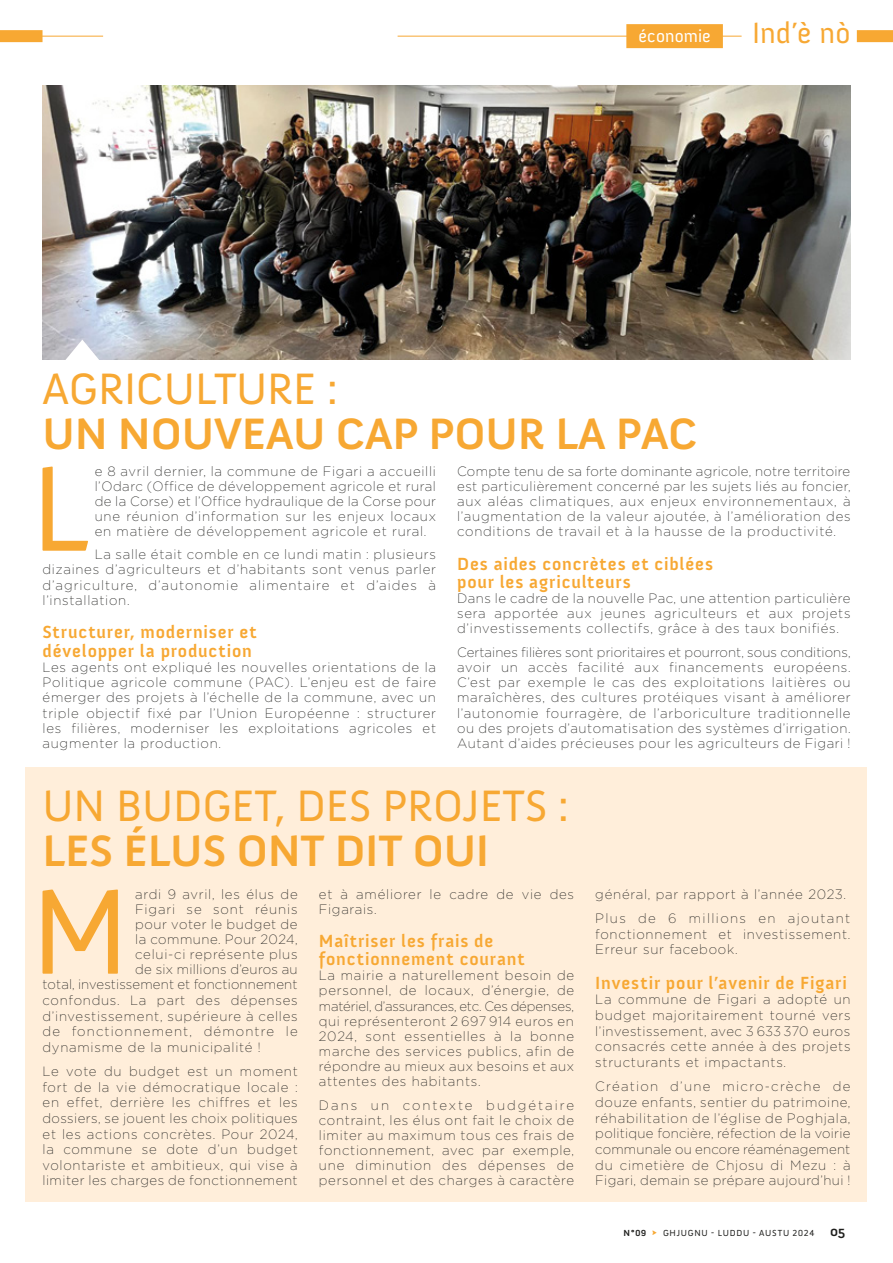
<style>
.page{position:relative;width:893px;height:1263px;background:#fff}
.page>*{position:absolute;margin:0;border:0;box-sizing:border-box;transform-origin:0 0}
.t1{font:123.6px "Anivers";color:#f7a833}
.t2{font:700 45px "Anivers";letter-spacing:-.005em;color:#f7a833}
.t3{font:45px "Anivers";letter-spacing:-.005em;color:#f7a833}
.t4{font:30px "Anivers";color:#f7a833}
.t5{font:700 18px/18.1px "Anivers";letter-spacing:.045em;color:#f7a833}
.t6{font:18px "Anivers";letter-spacing:.005em;color:#fff}
.t7{font:200 13.5px/15.1px "Gotham";letter-spacing:.06em;color:#1d1d1b;text-align:justify}
.t8{font:200 13.5px "Gotham";letter-spacing:.01em;color:#1d1d1b}
.t9{font:200 13.5px "Gotham";letter-spacing:.085em;color:#1d1d1b}
.t10{font:200 13.5px "Gotham";letter-spacing:.025em;color:#1d1d1b}
.t11{font:200 13.5px "Gotham";letter-spacing:.04em;color:#1d1d1b}
.t12{font:9px "Anivers";letter-spacing:.08em;color:#1d1d1b}
.s1{font-weight:700}
.s2{color:#f7a833}
.s3{font-weight:700;font-size:13.5px}
</style>
<div class="page">
<div style="left:26px;top:768px;width:841px;height:434px;background:#ffeeda"></div>
<img style="left:43px;top:85px;width:807px;height:274px">
<svg style="left:65px;top:340px;width:35px;height:20px"></svg>
<hr style="left:0;top:36px;width:103px;height:1px;background:#f7a833">
<div style="left:0;top:30px;width:43px;height:12px;background:#f7a833"></div>
<div style="left:857px;top:30px;width:36px;height:12px;background:#f7a833"></div>
<hr style="left:398px;top:36px;width:344px;height:1px;background:#f7a833">
<div style="left:626px;top:24px;width:97px;height:24px;background:#f7a833"></div>
<h3 class="t6" style="left:638px;top:26px;width:74px">économie</h3>
<h3 class="t4" style="left:752px;top:16px;width:100px">Ind’è nò</h3>
<h2 class="t3" style="left:43px;top:364px;width:297px">AGRICULTURE :</h2>
<h2 class="t2" style="left:43px;top:409px;width:657px">UN NOUVEAU CAP POUR LA PAC</h2>
<h1 class="t1" style="left:31px;top:442px;width:59px">L</h1>
<p class="t7" style="left:95px;top:463px;width:343px">e 8 avril dernier, la commune de Figari a accueilli l’Odarc (Office de développement agricole et rural de la Corse) et l’Office hydraulique de la Corse pour une réunion d’information sur les enjeux locaux en matière de développement agricole et rural.</p>
<p class="t7" style="left:43px;top:546px;width:395px;text-indent:52px">La salle était comble en ce lundi matin : plusieurs dizaines d’agriculteurs et d’habitants sont venus parler d’agriculture, d’autonomie alimentaire et d’aides à l’installation.</p>
<h3 class="t5" style="left:43px;top:623px;width:216px">Structurer, moderniser et développer la production</h3>
<p class="t7" style="left:43px;top:659px;width:395px">Les agents ont expliqué les nouvelles orientations de la Politique agricole commune (PAC). L’enjeu est de faire émerger des projets à l’échelle de la commune, avec un triple objectif fixé par l’Union Européenne : structurer les filières, moderniser les exploitations agricoles et augmenter la production.</p>
<p class="t7" style="left:457px;top:463px;width:395px">Compte tenu de sa forte dominante agricole, notre territoire est particulièrement concerné par les sujets liés au foncier, aux aléas climatiques, aux enjeux environnementaux, à l’augmentation de la valeur ajoutée, à l’amélioration des conditions de travail et à la hausse de la productivité.</p>
<h3 class="t5" style="left:457px;top:555px;width:258px">Des aides concrètes et ciblées pour les agriculteurs</h3>
<p class="t7" style="left:457px;top:590px;width:395px">Dans le cadre de la nouvelle Pac, une attention particulière sera apportée aux jeunes agriculteurs et aux projets d’investissements collectifs, grâce à des taux bonifiés.</p>
<p class="t7" style="left:457px;top:644px;width:395px">Certaines filières sont prioritaires et pourront, sous conditions, avoir un accès facilité aux financements européens.<br>C’est par exemple le cas des exploitations laitières ou maraîchères, des cultures protéiques visant à améliorer l’autonomie fourragère, de l’arboriculture traditionnelle ou des projets d’automatisation des systèmes d’irrigation.<br>Autant d’aides précieuses pour les agriculteurs de Figari !</p>
<h2 class="t3" style="left:43px;top:781px;width:528px">UN BUDGET, DES PROJETS :</h2>
<h2 class="t2" style="left:43px;top:826px;width:448px">LES ÉLUS ONT DIT OUI</h2>
<h1 class="t1" style="left:31px;top:865px;width:100px">M</h1>
<p class="t7" style="left:135px;top:886px;width:164px">ardi 9 avril, les élus de</p>
<p class="t7" style="left:135px;top:901px;width:164px">Figari se sont réunis</p>
<p class="t7" style="left:135px;top:916px;width:164px">pour voter le budget de</p>
<p class="t11" style="left:135px;top:930px;width:164px">la commune. Pour 2024,</p>
<p class="t7" style="left:135px;top:946px;width:164px">celui-ci représente plus</p>
<p class="t10" style="left:135px;top:960px;width:164px">de six millions d’euros au</p>
<p class="t8" style="left:43px;top:976px;width:256px">total, investissement et fonctionnement</p>
<p class="t7" style="left:43px;top:992px;width:257px">confondus. La part des dépenses</p>
<p class="t7" style="left:43px;top:1008px;width:257px">d’investissement, supérieure à celles</p>
<p class="t9" style="left:43px;top:1023px;width:257px">de fonctionnement, démontre le</p>
<p class="t7" style="left:43px;top:1039px;width:220px">dynamisme de la municipalité !</p>
<p class="t7" style="left:43px;top:1063px;width:257px;line-height:15.6px">Le vote du budget est un moment fort de la vie démocratique locale : en effet, derrière les chiffres et les dossiers, se jouent les choix politiques et les actions concrètes. Pour 2024, la commune se dote d’un budget volontariste et ambitieux, qui vise à limiter les charges de fonctionnement</p>
<p class="t7" style="left:319px;top:886px;width:257px">et à améliorer le cadre de vie des<br>Figarais.</p>
<h3 class="t5" style="left:319px;top:932px;width:207px">Maîtriser les frais de fonctionnement courant</h3>
<p class="t7" style="left:319px;top:967px;width:257px">La mairie a naturellement besoin de personnel, de locaux, d’énergie, de matériel, d’assurances, etc. Ces dépenses, qui représenteront 2 697 914 euros en 2024, sont essentielles à la bonne marche des services publics, afin de répondre au mieux aux besoins et aux attentes des habitants.</p>
<p class="t7" style="left:319px;top:1097px;width:257px">Dans un contexte budgétaire contraint, les élus ont fait le choix de limiter au maximum tous ces frais de fonctionnement, avec par exemple, une diminution des dépenses de personnel et des charges à caractère</p>
<p class="t7" style="left:595px;top:881px;width:256px;line-height:24.2px">général, par rapport à l’année 2023.<br>Plus de 6 millions en ajoutant</p>
<p class="t7" style="left:595px;top:925px;width:257px;line-height:15.8px">fonctionnement et investissement.<br>Erreur sur facebook.</p>
<h3 class="t5" style="left:595px;top:974px;width:253px">Investir pour l’avenir de Figari</h3>
<p class="t7" style="left:595px;top:991px;width:257px;line-height:15.8px">La commune de Figari a adopté un budget majoritairement tourné vers l’investissement, avec 3 633 370 euros consacrés cette année à des projets structurants et impactants.</p>
<p class="t7" style="left:595px;top:1078px;width:257px;line-height:15.8px">Création d’une micro-crèche de douze enfants, sentier du patrimoine, réhabilitation de l’église de Poghjala, politique foncière, réfection de la voirie communale ou encore réaménagement du cimetière de Chjosu di Mezu : à Figari, demain se prépare aujourd’hui !</p>
<p class="t12" style="left:624px;top:1228px;width:223px"><span class="s1">N°09</span> <span class="s2">◊</span> GHJUGNU - LUDDU - AUSTU 2024 <span class="s3">05</span></p>
</div>
